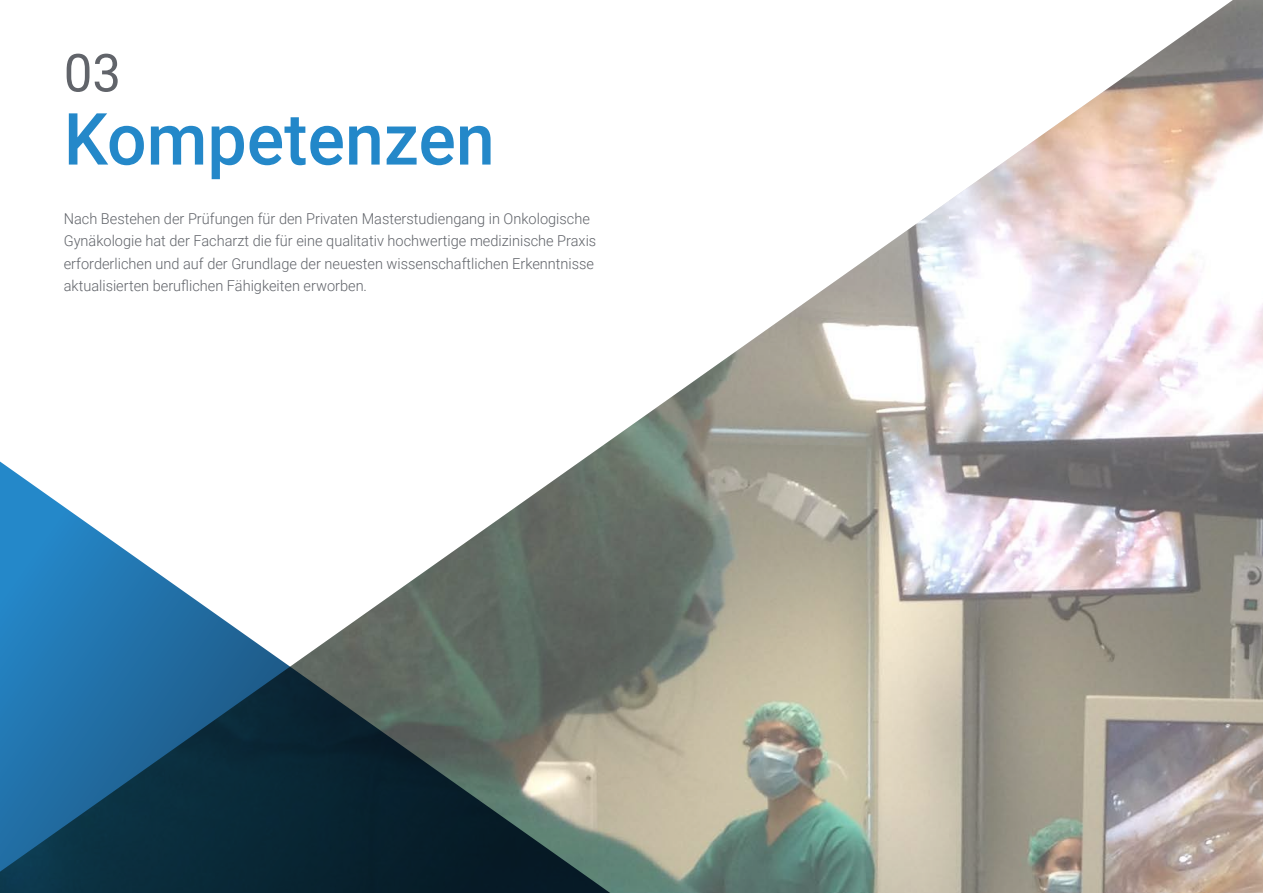
<style>
.page{position:relative;width:1263px;height:893px;background:#fff}
.page>*{position:absolute;margin:0;border:0;box-sizing:border-box;transform-origin:0 0}
.t1{font:500 72px "Roboto";color:#2488c9}
.t2{font:52.5px "Roboto";color:#61646a}
.t3{font:300 15px/22.5px "Roboto";color:#61646a}
.s1{color:#2287c9}
</style>
<div class="page">
<img style="left:602px;top:0;width:661px;height:893px">
<svg style="left:0;top:446px;width:640px;height:447px"></svg>
<h2 class="t2" style="left:64px;top:36px;width:59px">03</h2>
<h1 class="t1" style="left:64px;top:89px;width:432px">Kompe<span class="s1">ten</span>zen</h1>
<p class="t3" style="left:64px;top:207px;width:534px">Nach Bestehen der Prüfungen für den Privaten Masterstudiengang in Onkologische Gynäkologie hat der Facharzt die für eine qualitativ hochwertige medizinische Praxis erforderlichen und auf der Grundlage der neuesten wissenschaftlichen Erkenntnisse aktualisierten beruflichen Fähigkeiten erworben.</p>
</div>
